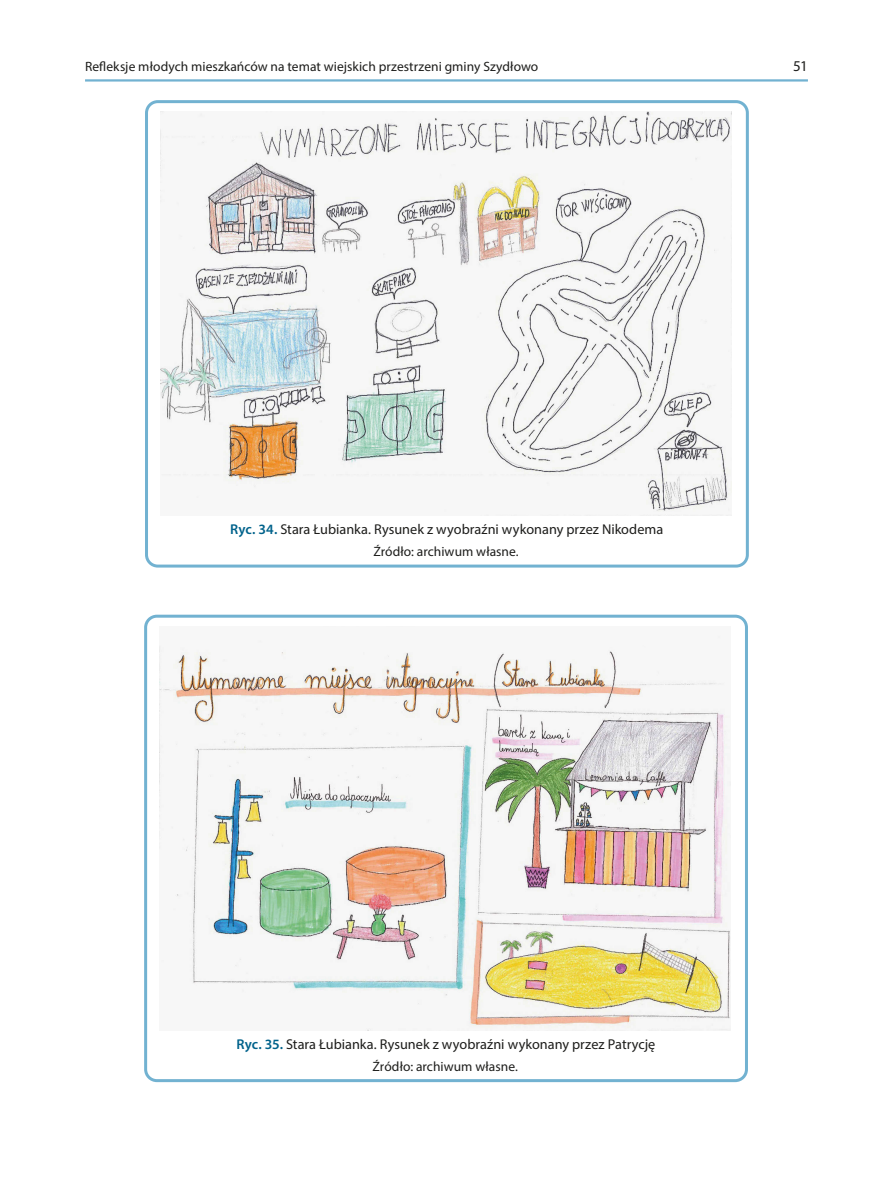
<style>
.page{position:relative;width:893px;height:1191px;background:#fff}
.page>*{position:absolute;margin:0;border:0;box-sizing:border-box;transform-origin:0 0}
.t1{font:15px "Myriad Pro";color:#1d1d1b}
.podpis_ryciny{font:14.25px "Myriad Pro";color:#1d1d1b}
.Źródło{font:13.5px "Myriad Pro";letter-spacing:.005em;color:#1d1d1b}
.s1{font-weight:600;color:#00628b}
</style>
<div class="page">
<hr style="left:85px;top:79px;width:723px;height:3px;background:#72b2d1">
<img style="left:160px;top:112px;width:572px;height:404px">
<div style="left:145px;top:100px;width:604px;height:467px;border:3px solid #72b2d1;border-radius:11px"></div>
<img style="left:159px;top:636px;width:572px;height:394px">
<div style="left:144px;top:614px;width:604px;height:468px;border:3px solid #72b2d1;border-radius:11px"></div>
<p class="Źródło" style="left:85px;top:58px;width:455px">Refleksje młodych mieszkańców na temat wiejskich przestrzeni gminy Szydłowo</p>
<p class="t1" style="left:793px;top:56px;width:16px">51</p>
<p class="podpis_ryciny" style="left:230px;top:520px;width:435px"><span class="s1">Ryc. 34.</span> Stara Łubianka. Rysunek z wyobraźni wykonany przez Nikodema</p>
<p class="Źródło" style="left:373px;top:543px;width:147px">Źródło: archiwum własne.</p>
<p class="podpis_ryciny" style="left:236px;top:1035px;width:420px"><span class="s1">Ryc. 35.</span> Stara Łubianka. Rysunek z wyobraźni wykonany przez Patrycję</p>
<p class="Źródło" style="left:372px;top:1057px;width:147px">Źródło: archiwum własne.</p>
</div>
